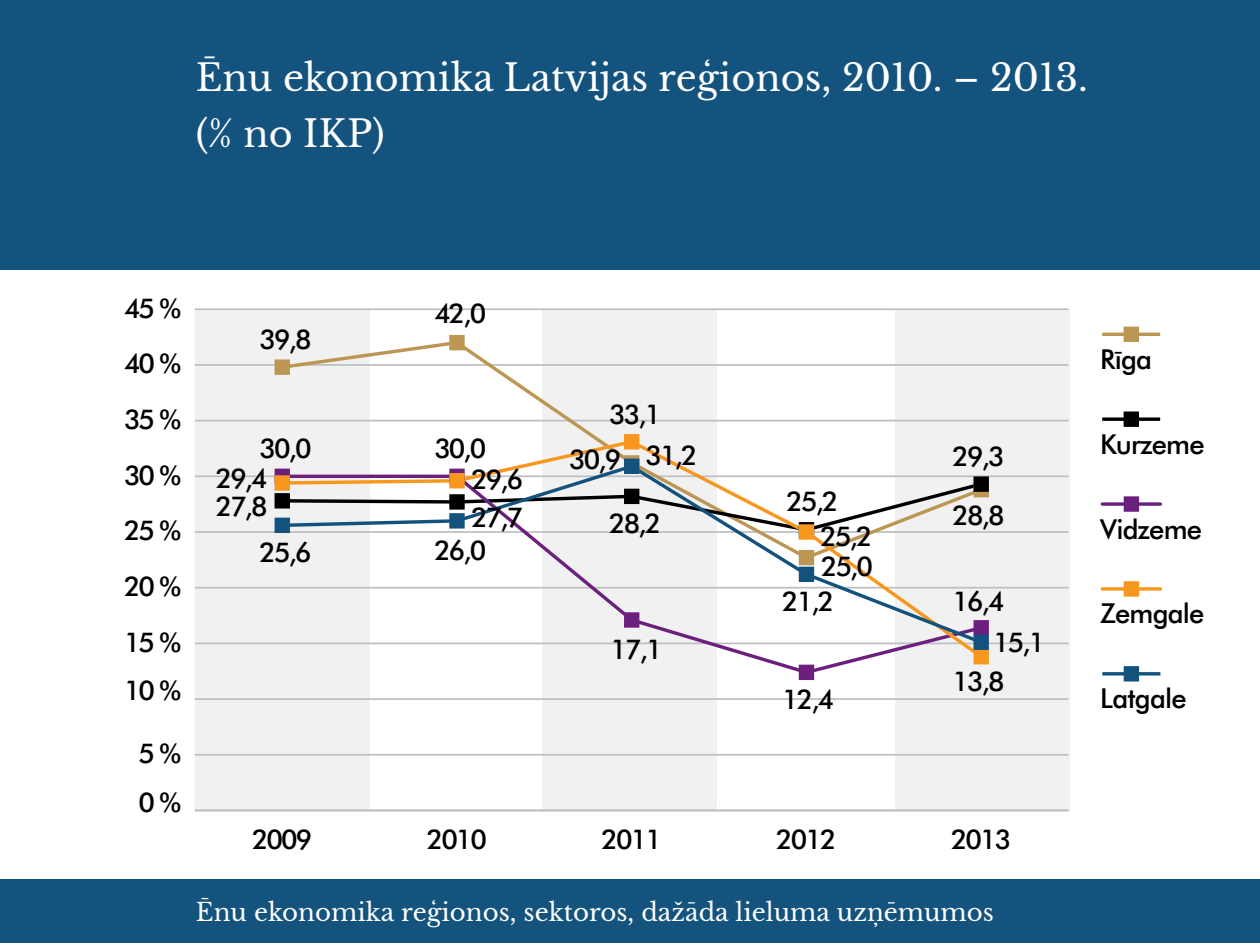
<style>
.page{position:relative;width:1260px;height:943px;background:#fff}
.page>*{position:absolute;margin:0;border:0;box-sizing:border-box;transform-origin:0 0}
.t1{font:36.75px/56px "Libre Baskerville";color:#fff}
.t2{font:500 27.3px/28.9px "Futura TL";letter-spacing:-.07em;color:#000}
.t3{font:500 27.3px "Futura TL";letter-spacing:-.03em;color:#000}
.t4{font:24.5px "Libre Baskerville";color:#fff}
</style>
<div class="page">
<div style="left:0;top:0;width:1260px;height:270px;background:#13537e"></div>
<div style="left:0;top:880px;width:1260px;height:63px;background:#13537e"></div>
<div style="left:195px;top:309px;width:174px;height:501px;background:#f1f1f2"></div>
<div style="left:542px;top:309px;width:175px;height:501px;background:#f1f1f2"></div>
<div style="left:895px;top:309px;width:174px;height:501px;background:#f1f1f2"></div>
<hr style="left:195px;top:809px;width:874px;height:2px;background:#bcbec0">
<hr style="left:195px;top:754px;width:874px;height:1px;background:#bcbec0">
<hr style="left:195px;top:698px;width:874px;height:2px;background:#bcbec0">
<hr style="left:195px;top:642px;width:874px;height:2px;background:#bcbec0">
<hr style="left:195px;top:587px;width:874px;height:1px;background:#bcbec0">
<hr style="left:195px;top:531px;width:874px;height:2px;background:#bcbec0">
<hr style="left:195px;top:475px;width:874px;height:2px;background:#bcbec0">
<hr style="left:195px;top:420px;width:874px;height:1px;background:#bcbec0">
<hr style="left:195px;top:364px;width:874px;height:2px;background:#bcbec0">
<hr style="left:195px;top:308px;width:874px;height:2px;background:#bcbec0">
<svg style="left:1102px;top:332px;width:58px;height:4px"></svg>
<svg style="left:1102px;top:417px;width:58px;height:4px"></svg>
<svg style="left:1102px;top:502px;width:58px;height:4px"></svg>
<hr style="left:1102px;top:587px;width:58px;height:3px;background:#f8971d">
<hr style="left:1102px;top:672px;width:58px;height:3px;background:#14527e">
<svg style="left:278px;top:338px;width:708px;height:338px"></svg>
<div style="left:1126px;top:329px;width:10px;height:10px;background:#bb9753"></div>
<div style="left:1124px;top:326px;width:15px;height:16px;border:5px solid #bb9753"></div>
<div style="left:277px;top:362px;width:10px;height:10px;background:#bb9753"></div>
<div style="left:275px;top:359px;width:15px;height:16px;border:5px solid #bb9753"></div>
<div style="left:452px;top:337px;width:10px;height:11px;background:#bb9753"></div>
<div style="left:449px;top:335px;width:16px;height:15px;border:5px solid #bb9753"></div>
<div style="left:624px;top:455px;width:15px;height:15px;border:5px solid #bb9753"></div>
<div style="left:801px;top:552px;width:11px;height:10px;background:#bb9753"></div>
<div style="left:799px;top:550px;width:15px;height:15px;border:5px solid #bb9753"></div>
<div style="left:974px;top:482px;width:15px;height:15px;border:5px solid #bb9753"></div>
<div style="left:1126px;top:414px;width:10px;height:10px;background:#000"></div>
<div style="left:1124px;top:411px;width:15px;height:16px;border:5px solid #000"></div>
<div style="left:277px;top:495px;width:10px;height:11px;background:#000"></div>
<div style="left:275px;top:493px;width:15px;height:15px;border:5px solid #000"></div>
<div style="left:452px;top:497px;width:10px;height:10px;background:#000"></div>
<div style="left:449px;top:494px;width:16px;height:15px;border:5px solid #000"></div>
<div style="left:627px;top:491px;width:10px;height:10px;background:#000"></div>
<div style="left:624px;top:488px;width:15px;height:16px;border:5px solid #000"></div>
<div style="left:799px;top:522px;width:15px;height:15px;border:5px solid #000"></div>
<div style="left:976px;top:479px;width:10px;height:10px;background:#000"></div>
<div style="left:974px;top:476px;width:15px;height:16px;border:5px solid #000"></div>
<div style="left:1126px;top:499px;width:11px;height:10px;background:#6c207e"></div>
<div style="left:1124px;top:496px;width:15px;height:16px;border:5px solid #6c207e"></div>
<div style="left:277px;top:471px;width:10px;height:10px;background:#6c207e"></div>
<div style="left:275px;top:468px;width:15px;height:16px;border:5px solid #6c207e"></div>
<div style="left:449px;top:468px;width:16px;height:16px;border:5px solid #6c207e"></div>
<div style="left:627px;top:615px;width:10px;height:10px;background:#6c207e"></div>
<div style="left:624px;top:612px;width:15px;height:15px;border:5px solid #6c207e"></div>
<div style="left:801px;top:667px;width:11px;height:10px;background:#6c207e"></div>
<div style="left:799px;top:664px;width:15px;height:16px;border:5px solid #6c207e"></div>
<div style="left:976px;top:622px;width:10px;height:11px;background:#6c207e"></div>
<div style="left:974px;top:620px;width:15px;height:15px;border:5px solid #6c207e"></div>
<div style="left:1124px;top:581px;width:15px;height:15px;border:5px solid #f8971d"></div>
<div style="left:277px;top:478px;width:10px;height:10px;background:#f8971d"></div>
<div style="left:275px;top:475px;width:15px;height:15px;border:5px solid #f8971d"></div>
<div style="left:452px;top:475px;width:10px;height:11px;background:#f8971d"></div>
<div style="left:449px;top:473px;width:16px;height:15px;border:5px solid #f8971d"></div>
<div style="left:627px;top:436px;width:10px;height:11px;background:#f8971d"></div>
<div style="left:624px;top:434px;width:15px;height:15px;border:5px solid #f8971d"></div>
<div style="left:801px;top:527px;width:11px;height:10px;background:#f8971d"></div>
<div style="left:799px;top:524px;width:15px;height:15px;border:5px solid #f8971d"></div>
<div style="left:976px;top:651px;width:10px;height:11px;background:#f8971d"></div>
<div style="left:974px;top:649px;width:15px;height:15px;border:5px solid #f8971d"></div>
<div style="left:1124px;top:666px;width:15px;height:15px;border:5px solid #14527e"></div>
<div style="left:277px;top:520px;width:10px;height:10px;background:#14527e"></div>
<div style="left:275px;top:517px;width:15px;height:16px;border:5px solid #14527e"></div>
<div style="left:452px;top:515px;width:10px;height:11px;background:#14527e"></div>
<div style="left:449px;top:513px;width:16px;height:15px;border:5px solid #14527e"></div>
<div style="left:627px;top:461px;width:10px;height:10px;background:#14527e"></div>
<div style="left:624px;top:458px;width:15px;height:16px;border:5px solid #14527e"></div>
<div style="left:801px;top:569px;width:11px;height:10px;background:#14527e"></div>
<div style="left:799px;top:566px;width:15px;height:16px;border:5px solid #14527e"></div>
<div style="left:976px;top:637px;width:10px;height:10px;background:#14527e"></div>
<div style="left:974px;top:634px;width:15px;height:16px;border:5px solid #14527e"></div>
<h1 class="t1" style="left:196px;top:50px;width:893px">Ēnu ekonomika Latvijas reģionos, 2010. – 2013. (% no IKP)</h1>
<p class="t2" style="left:124px;top:292px;width:59px">45 %</p>
<p class="t2" style="left:124px;top:348px;width:59px">40 %</p>
<p class="t2" style="left:124px;top:404px;width:59px">35 %</p>
<p class="t2" style="left:124px;top:459px;width:59px">30 %</p>
<p class="t2" style="left:124px;top:515px;width:59px">25 %</p>
<p class="t2" style="left:124px;top:571px;width:59px">20 %</p>
<p class="t2" style="left:124px;top:626px;width:59px">15 %</p>
<p class="t2" style="left:124px;top:675px;width:59px">10 %</p>
<p class="t2" style="left:139px;top:738px;width:44px">5 %</p>
<p class="t2" style="left:139px;top:786px;width:44px">0 %</p>
<p class="t2" style="left:259px;top:324px;width:54px">39,8</p>
<p class="t2" style="left:216px;top:433px;width:97px;text-indent:44px">30,0<br>29,4<br>27,8</p>
<p class="t2" style="left:259px;top:537px;width:54px">25,6</p>
<p class="t2" style="left:434px;top:298px;width:54px">42,0</p>
<p class="t2" style="left:434px;top:433px;width:54px">30,0</p>
<p class="t2" style="left:471px;top:464px;width:54px">29,6</p>
<p class="t2" style="left:471px;top:501px;width:54px">27,7</p>
<p class="t2" style="left:434px;top:535px;width:54px">26,0</p>
<p class="t2" style="left:609px;top:399px;width:54px">33,1</p>
<p class="t2" style="left:569px;top:442px;width:130px">30,9 31,2</p>
<p class="t2" style="left:609px;top:507px;width:54px">28,2</p>
<p class="t2" style="left:611px;top:633px;width:54px">17,1</p>
<p class="t2" style="left:821px;top:483px;width:54px;line-height:34.8px;text-indent:-34px">25,2<br>25,2</p>
<p class="t2" style="left:821px;top:551px;width:54px">25,0</p>
<p class="t2" style="left:782px;top:586px;width:54px">21,2</p>
<p class="t2" style="left:782px;top:683px;width:54px">12,4</p>
<p class="t2" style="left:952px;top:441px;width:54px">29,3</p>
<p class="t2" style="left:952px;top:499px;width:54px">28,8</p>
<p class="t2" style="left:952px;top:586px;width:54px">16,4</p>
<p class="t2" style="left:993px;top:627px;width:54px">15,1</p>
<p class="t2" style="left:952px;top:665px;width:54px">13,8</p>
<p class="t2" style="left:252px;top:824px;width:62px">2009</p>
<p class="t2" style="left:427px;top:824px;width:62px">2010</p>
<p class="t2" style="left:602px;top:824px;width:62px">2011</p>
<p class="t2" style="left:776px;top:824px;width:62px">2012</p>
<p class="t2" style="left:951px;top:824px;width:62px">2013</p>
<p class="t4" style="left:196px;top:896px;width:800px">Ēnu ekonomika reģionos, sektoros, dažāda lieluma uzņēmumos</p>
<p class="t2" style="left:1100px;top:344px;width:53px">Rīga</p>
<p class="t3" style="left:1100px;top:426px;width:106px">Kurzeme</p>
<p class="t3" style="left:1100px;top:511px;width:103px">Vidzeme</p>
<p class="t3" style="left:1100px;top:596px;width:106px">Zemgale</p>
<p class="t3" style="left:1100px;top:681px;width:88px">Latgale</p>
</div>
